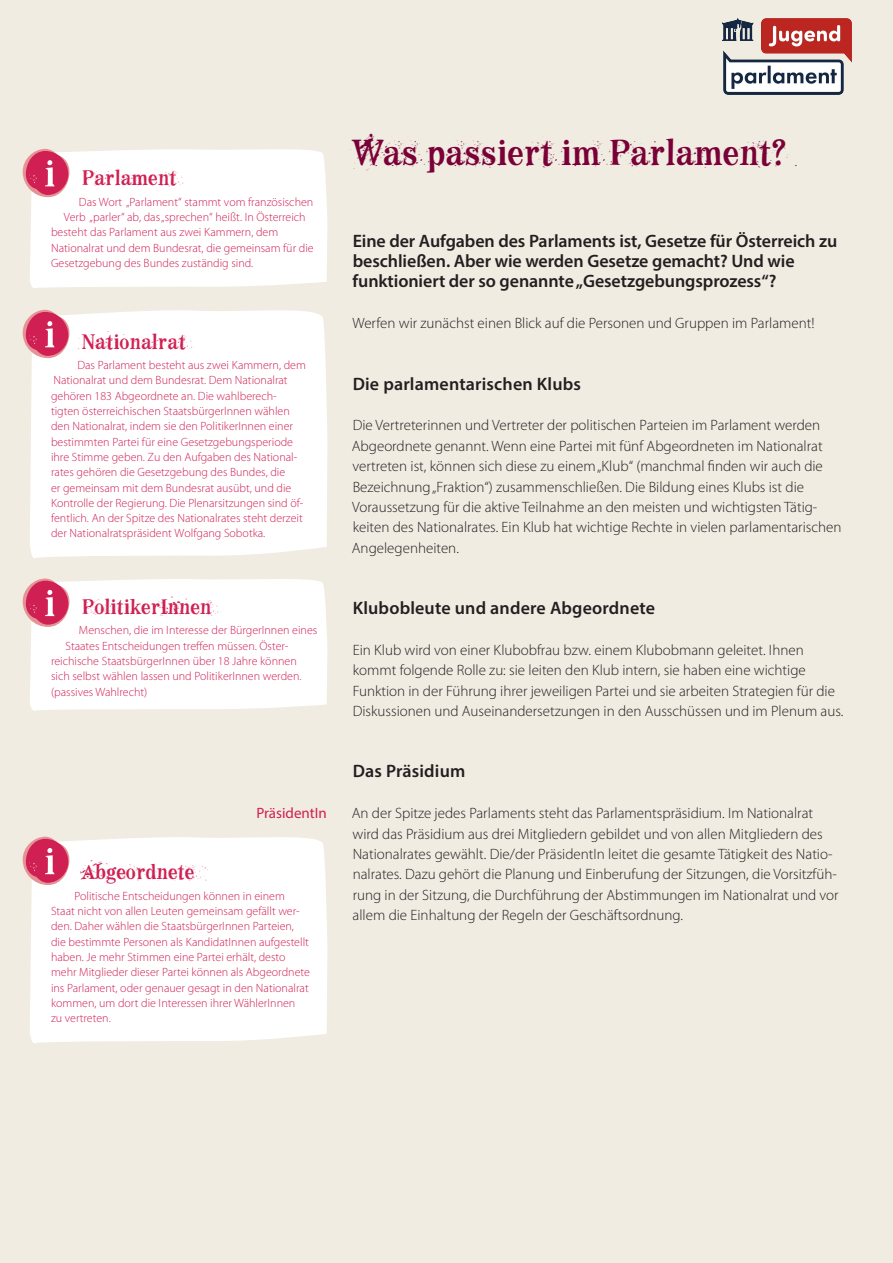
<style>
.page{position:relative;width:893px;height:1263px;background:#f1ece2}
.page>*{position:absolute;margin:0;border:0;box-sizing:border-box;transform-origin:0 0}
.t1{font:36px "F2 F Mad Zine LT Std Dirt";color:#7a0137}
.t2{font:21px "F2 F Mad Zine LT Std Dirt";color:#d01f53}
.t3{font:600 18px/20.4px "Myriad Pro";letter-spacing:-.005em;color:#231f20}
.t4{font:300 15px/20.4px "Myriad Pro";color:#231f20}
.t5{font:15px "Myriad Pro";color:#d01f53}
.t6{font:300 12px/15.3px "Myriad Pro";color:#d01f53}
</style>
<div class="page">
<svg style="left:23px;top:148px;width:304px;height:140px;background:#fcf6f7"></svg>
<div style="left:30px;top:836px;width:297px;height:208px;background:#fff"></div>
<svg style="left:23px;top:837px;width:46px;height:48px;background:#dd6886"></svg>
<div style="left:30px;top:309px;width:297px;height:250px;background:#fff"></div>
<svg style="left:23px;top:310px;width:46px;height:48px;background:#dd6886"></svg>
<svg style="left:23px;top:578px;width:304px;height:133px;background:#fcf5f7"></svg>
<img style="left:723px;top:19px;width:128px;height:75px">
<h2 class="t2" style="left:82px;top:164px;width:109px">Parlament</h2>
<p class="t6" style="left:79px;top:194px;width:236px">Das Wort „Parlament“ stammt vom französischen</p>
<p class="t6" style="left:64px;top:210px;width:243px">Verb „parler“ ab, das „sprechen“ heißt. In Österreich</p>
<p class="t6" style="left:51px;top:225px;width:229px">besteht das Parlament aus zwei Kammern, dem</p>
<p class="t6" style="left:51px;top:240px;width:264px">Nationalrat und dem Bundesrat, die gemeinsam für die</p>
<p class="t6" style="left:51px;top:256px;width:204px">Gesetzgebung des Bundes zuständig sind.</p>
<h2 class="t2" style="left:82px;top:327px;width:105px">Nationalrat</h2>
<p class="t6" style="left:51px;top:358px;width:256px;text-indent:26px">Das Parlament besteht aus zwei Kammern, dem Nationalrat und dem Bundesrat. Dem Nationalrat gehören 183 Abgeordnete an. Die wahlberech&shy;tigten österreichischen StaatsbürgerInnen wählen den Nationalrat, indem sie den PolitikerInnen einer bestimmten Partei für eine Gesetzgebungsperiode ihre Stimme geben. Zu den Aufgaben des National&shy;rates gehören die Gesetzgebung des Bundes, die<br>er gemeinsam mit dem Bundesrat ausübt, und die Kontrolle der Regierung. Die Plenarsitzungen sind öf&shy;fentlich. An der Spitze des Nationalrates steht derzeit der Nationalratspräsident Wolfgang Sobotka.</p>
<h2 class="t2" style="left:82px;top:592px;width:152px">PolitikerInnen</h2>
<p class="t6" style="left:79px;top:623px;width:240px">Menschen, die im Interesse der BürgerInnen eines</p>
<p class="t6" style="left:65px;top:638px;width:225px">Staates Entscheidungen treffen müssen. Öster-</p>
<p class="t6" style="left:51px;top:654px;width:247px">reichische StaatsbürgerInnen über 18 Jahre können</p>
<p class="t6" style="left:51px;top:669px;width:252px">sich selbst wählen lassen und PolitikerInnen werden.</p>
<p class="t6" style="left:51px;top:684px;width:98px">(passives Wahlrecht)</p>
<p class="t5" style="left:256px;top:804px;width:72px">PräsidentIn</p>
<h2 class="t2" style="left:82px;top:858px;width:146px">Abgeordnete</h2>
<p class="t6" style="left:51px;top:888px;width:260px;text-indent:23px">Politische Entscheidungen können in einem Staat nicht von allen Leuten gemeinsam gefällt wer&shy;den. Daher wählen die StaatsbürgerInnen Parteien, die bestimmte Personen als KandidatInnen aufgestellt haben. Je mehr Stimmen eine Partei erhält, desto mehr Mitglieder dieser Partei können als Abgeordnete ins Parlament, oder genauer gesagt in den Nationalrat kommen, um dort die Interessen ihrer WählerInnen<br>zu vertreten.</p>
<h1 class="t1" style="left:352px;top:128px;width:466px">Waspassiert im Parlament?</h1>
<h3 class="t3" style="left:353px;top:230px;width:486px">Eine der Aufgaben des Parlaments ist, Gesetze für Österreich zu beschließen. Aber wie werden Gesetze gemacht? Und wie funktioniert der so genannte „Gesetzgebungsprozess“?</h3>
<p class="t4" style="left:352px;top:313px;width:464px">Werfen wir zunächst einen Blick auf die Personen und Gruppen im Parlament!</p>
<h3 class="t3" style="left:353px;top:373px;width:230px">Die parlamentarischen Klubs</h3>
<p class="t4" style="left:352px;top:415px;width:491px">Die Vertreterinnen und Vertreter der politischen Parteien im Parlament werden Abgeordnete genannt. Wenn eine Partei mit fünf Abgeordneten im Nationalrat vertreten ist, können sich diese zu einem „Klub“ (manchmal finden wir auch die Bezeichnung „Fraktion“) zusammenschließen. Die Bildung eines Klubs ist die Voraussetzung für die aktive Teilnahme an den meisten und wichtigsten Tätig&shy;keiten des Nationalrates. Ein Klub hat wichtige Rechte in vielen parlamentarischen Angelegenheiten.</p>
<h3 class="t3" style="left:353px;top:597px;width:304px">Klubobleute und andere Abgeordnete</h3>
<p class="t4" style="left:353px;top:640px;width:492px">Ein Klub wird von einer Klubobfrau bzw. einem Klubobmann geleitet. Ihnen kommt folgende Rolle zu: sie leiten den Klub intern, sie haben eine wichtige Funktion in der Führung ihrer jeweiligen Partei und sie arbeiten Strategien für die Diskussionen und Auseinandersetzungen in den Ausschüssen und im Plenum aus.</p>
<h3 class="t3" style="left:353px;top:761px;width:114px">Das Präsidium</h3>
<p class="t4" style="left:352px;top:803px;width:488px">An der Spitze jedes Parlaments steht das Parlamentspräsidium. Im Nationalrat wird das Präsidium aus drei Mitgliedern gebildet und von allen Mitgliedern des Nationalrates gewählt. Die/der PräsidentIn leitet die gesamte Tätigkeit des Natio&shy;nalrates. Dazu gehört die Planung und Einberufung der Sitzungen, die Vorsitzfüh&shy;rung in der Sitzung, die Durchführung der Abstimmungen im Nationalrat und vor allem die Einhaltung der Regeln der Geschäftsordnung.</p>
</div>
